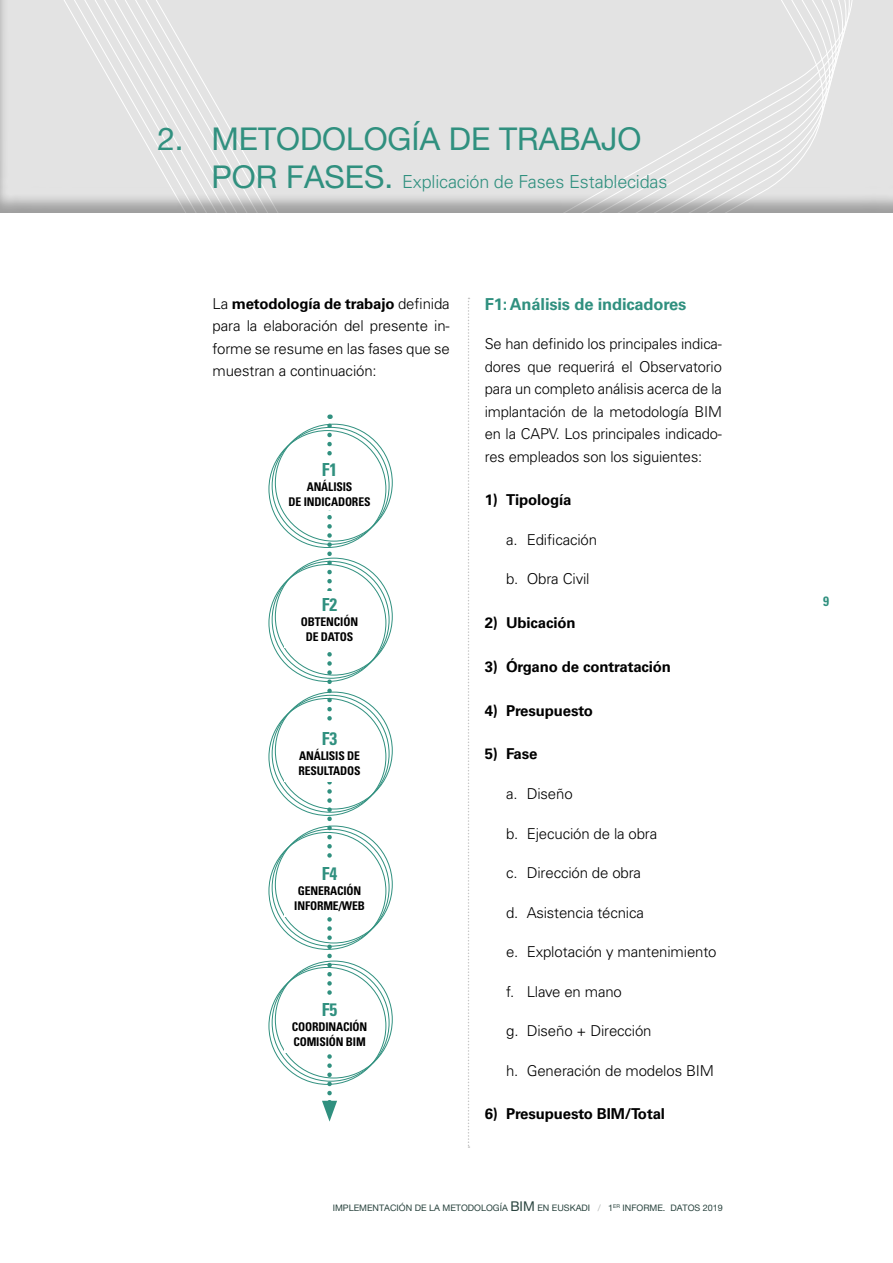
<style>
.page{position:relative;width:893px;height:1263px;background:#fff}
.page>*{position:absolute;margin:0;border:0;box-sizing:border-box;transform-origin:0 0}
.t1{font:31.5px "Helvetica Neue LT Pro";color:#30907f}
.t2{font:300 18px "Univers LT Std";letter-spacing:-.01em;color:#30907f}
.t3{font:700 condensed 18px "Univers LT Std";letter-spacing:-.01em;color:#30907f}
.t4{font:700 16.5px "Univers LT Std";letter-spacing:-.01em;color:#30907f}
.t5{font:300 15px/22.5px "Univers LT Std";letter-spacing:-.01em;color:#000;text-align:justify}
.t6{font:700 15px "Univers LT Std";letter-spacing:-.01em;color:#000}
.t7{font:700 condensed 13.5px "Univers LT Std";color:#30907f}
.t8{font:700 condensed 12px/15px "Univers LT Std";letter-spacing:-.01em;color:#000}
.t9{font:9px "Helvetica Neue LT Pro";color:#2a443f}
.s1{font-family:"Helvetica Neue LT Pro";font-weight:400;font-size:31.5px}
.s2{font-weight:700}
.s3{font-size:13.5px}
.s4{color:#b6b9b7}
</style>
<div class="page">
<div style="left:0;top:0;width:893px;height:224px;background:#000;opacity:.3"></div>
<svg style="left:468px;top:298px;width:1px;height:850px"></svg>
<svg style="left:322px;top:426px;width:15px;height:695px"></svg>
<div style="left:284px;top:459px;width:91px;height:50px;background:#fff"></div>
<div style="left:284px;top:591px;width:91px;height:56px;background:#fff"></div>
<div style="left:284px;top:725px;width:91px;height:56px;background:#fff"></div>
<div style="left:284px;top:860px;width:91px;height:56px;background:#fff"></div>
<div style="left:284px;top:996px;width:91px;height:57px;background:#fff"></div>
<h1 class="t1" style="left:157px;top:120px;width:486px">2. METODOLOGÍA DE TRABAJO</h1>
<p class="t2" style="left:211px;top:171px;width:458px"><span class="s1">POR FASES.</span> Explicación de Fases Establecidas</p>
<p class="t5" style="left:213px;top:292px;width:239px">La <span class="s2">metodología de trabajo</span> definida para la elaboración del presente in&shy;forme se resume en las fases que se muestran a continuación:</p>
<p class="t4" style="left:485px;top:294px;width:203px">F1: Análisis de indicadores</p>
<p class="t5" style="left:485px;top:333px;width:239px">Se han definido los principales indica&shy;dores que requerirá el Observatorio para un completo análisis acerca de la implantación de la metodología BIM en la CAPV. Los principales indicado&shy;res empleados son los siguientes:</p>
<p class="t6" style="left:485px;top:491px;width:88px">1) Tipología</p>
<p class="t5" style="left:506px;top:528px;width:93px">a. Edificación</p>
<p class="t5" style="left:506px;top:568px;width:85px">b. Obra Civil</p>
<p class="t6" style="left:485px;top:614px;width:92px">2) Ubicación</p>
<p class="t6" style="left:485px;top:658px;width:188px">3) Órgano de contratación</p>
<p class="t6" style="left:485px;top:702px;width:110px">4) Presupuesto</p>
<p class="t6" style="left:485px;top:745px;width:54px">5) Fase</p>
<p class="t5" style="left:506px;top:782px;width:68px">a. Diseño</p>
<p class="t5" style="left:506px;top:822px;width:153px">b. Ejecución de la obra</p>
<p class="t5" style="left:506px;top:861px;width:137px">c. Dirección de obra</p>
<p class="t5" style="left:506px;top:901px;width:139px">d. Asistencia técnica</p>
<p class="t5" style="left:506px;top:940px;width:212px">e. Explotación y mantenimiento</p>
<p class="t5" style="left:506px;top:980px;width:117px">f. Llave en mano</p>
<p class="t5" style="left:506px;top:1019px;width:147px">g. Diseño + Dirección</p>
<p class="t5" style="left:506px;top:1059px;width:210px">h. Generación de modelos BIM</p>
<p class="t6" style="left:485px;top:1105px;width:182px">6) Presupuesto BIM/Total</p>
<p class="t3" style="left:322px;top:458px;width:17px">F1</p>
<p class="t8" style="left:289px;top:479px;width:83px;text-align:center">ANÁLISIS<br>DE INDICADORES</p>
<p class="t3" style="left:322px;top:593px;width:17px">F2</p>
<p class="t8" style="left:301px;top:614px;width:59px;text-align:center">OBTENCIÓN<br>DE DATOS</p>
<p class="t3" style="left:322px;top:727px;width:17px">F3</p>
<p class="t8" style="left:298px;top:748px;width:64px">ANÁLISIS DE<br>RESULTADOS</p>
<p class="t3" style="left:322px;top:862px;width:17px">F4</p>
<p class="t8" style="left:294px;top:883px;width:72px">GENERACIÓN<br>INFORME/WEB</p>
<p class="t3" style="left:322px;top:998px;width:17px">F5</p>
<p class="t8" style="left:292px;top:1019px;width:77px">COORDINACIÓN<br>COMISIÓN BIM</p>
<p class="t9" style="left:333px;top:1202px;width:392px">IMPLEMENTACIÓN DE LA METODOLOGÍA <span class="s3">BIM</span> EN EUSKADI <span class="s4">/</span> 1<sup>ER</sup> INFORME. DATOS 2019</p>
<p class="t7" style="left:823px;top:593px;width:7px">9</p>
</div>
